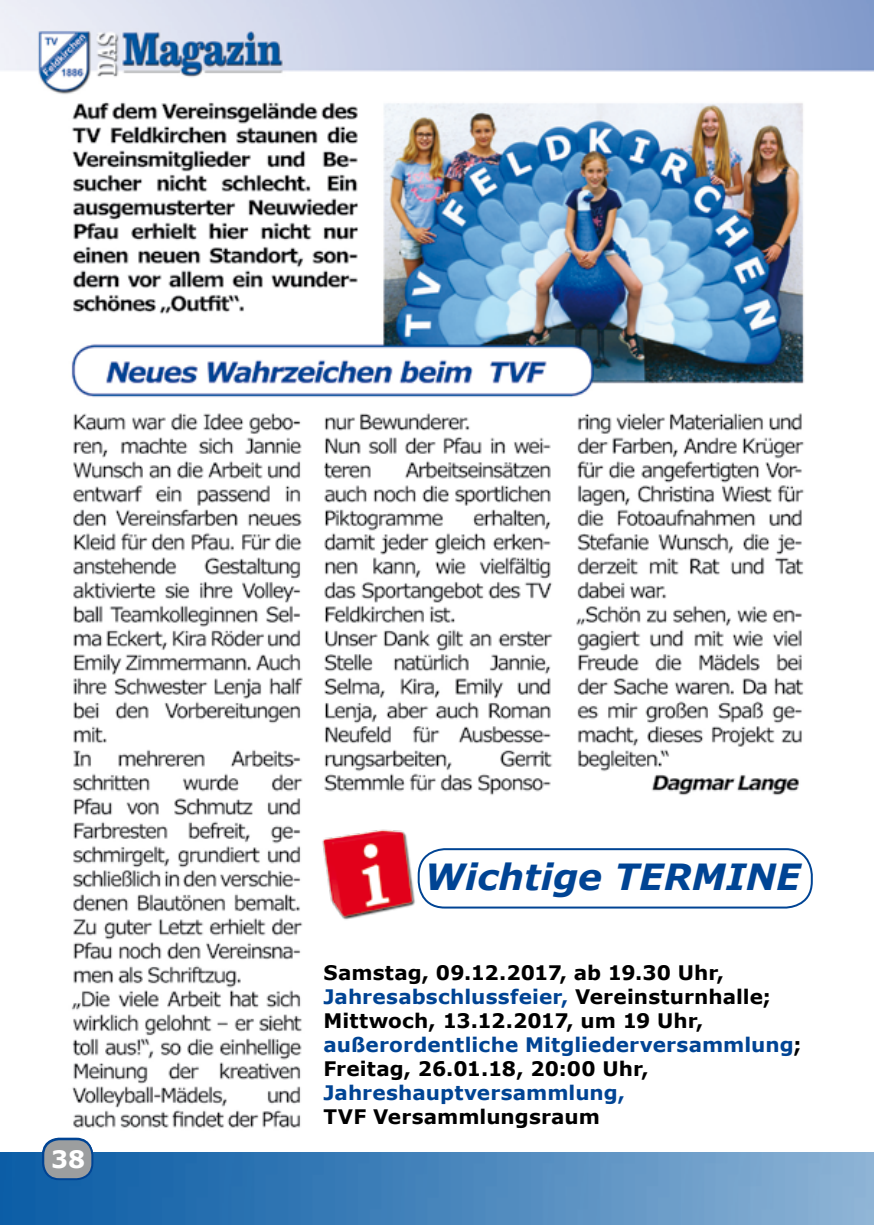
<style>
.page{position:relative;width:874px;height:1225px;background:#fff}
.page>*{position:absolute;margin:0;border:0;box-sizing:border-box;transform-origin:0 0}
.t1{font:italic 700 36px "Verdana";color:#004494}
.t2{font:700 24px "Verdana";color:#fff}
.t3{font:700 20px/24px "Verdana";letter-spacing:.005em;color:#000}
.t4{font:700 20px "Verdana";letter-spacing:.005em;color:#004494}
.s1{color:#004494}
</style>
<div class="page">
<img style="left:0;top:1153px;width:873px;height:72px">
<div style="left:43px;top:1138px;width:49px;height:40px;background:#004494;border-radius:16px"></div>
<div style="left:42px;top:1137px;width:51px;height:42px;border:2px solid #004494;border-radius:16px"></div>
<div style="left:43px;top:1139px;width:49px;height:40px;background:#9c9e9f;border-radius:16px"></div>
<div style="left:42px;top:1138px;width:51px;height:42px;border:2px solid #004494;border-radius:16px"></div>
<img style="left:0;top:0;width:873px;height:1128px">
<div style="left:418px;top:849px;width:393px;height:58px;background:#fff;border-radius:26px"></div>
<div style="left:417px;top:848px;width:395px;height:60px;border:2px solid #004494;border-radius:26px"></div>
<img style="left:312px;top:822px;width:109px;height:103px">
<p class="t2" style="left:51px;top:1142px;width:36px">38</p>
<h1 class="t1" style="left:424px;top:851px;width:377px">Wichtige TERMINE</h1>
<p class="t3" style="left:323px;top:960px;width:479px">Samstag, 09.12.2017, ab 19.30 Uhr, <span class="s1">Jahresabschlussfeier,</span> Vereinsturnhalle; Mittwoch, 13.12.2017, um 19 Uhr, <span class="s1">außerordentliche Mitgliederversammlung</span>; Freitag, 26.01.18, 20:00 Uhr,</p>
<p class="t4" style="left:323px;top:1078px;width:303px">Jahreshauptversammlung,</p>
<p class="t3" style="left:323px;top:1104px;width:278px">TVF Versammlungsraum</p>
</div>
